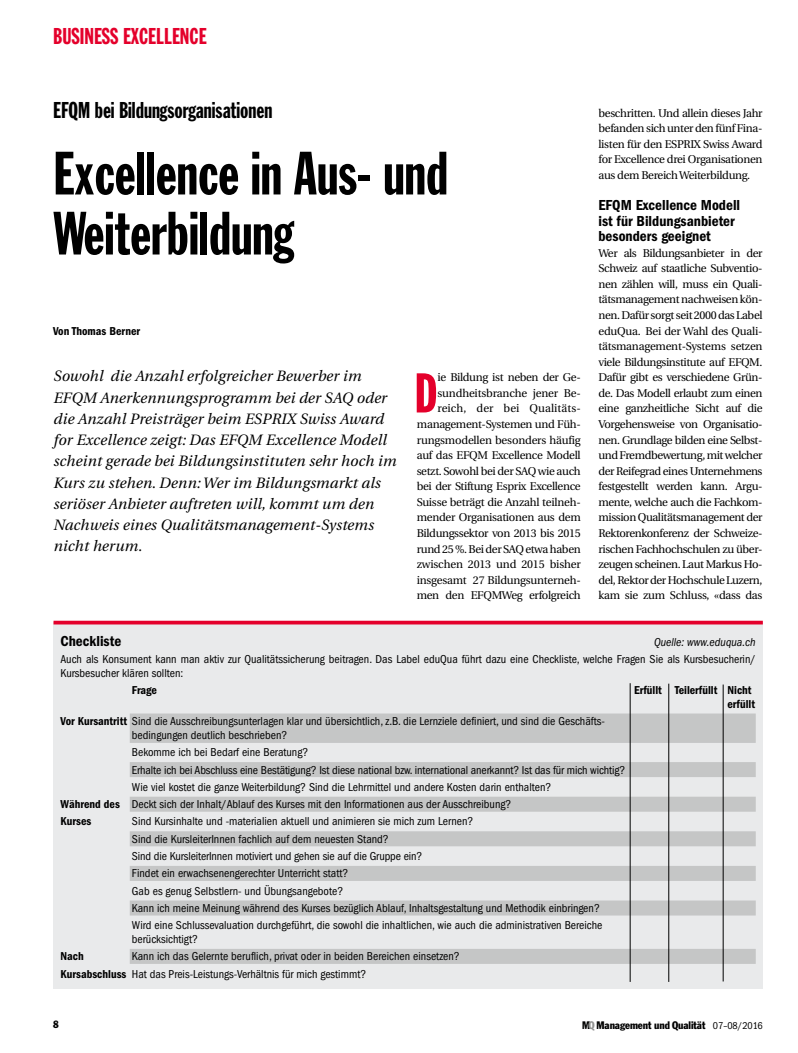
<style>
.page{position:relative;width:798px;height:1053px;background:#fff}
.page>*{position:absolute;margin:0;border:0;box-sizing:border-box;transform-origin:0 0}
.t1{font:60px/60px "Franklin Gothic LT Extra Cond";color:#000}
.t2{font:55px "Franklin Gothic LT Extra Cond";color:#e4002b}
.t3{font:22.5px "Franklin Gothic LT Extra Cond";color:#000}
.t4{font:22.5px "Franklin Gothic LT Extra Cond";color:#e4002b}
.t5{font:italic 15px/21.2px "Utopia";letter-spacing:.01em;color:#000}
.t6{font:600 condensed 15px/15.6px "Franklin Gothic LT";color:#000}
.t7{font:condensed 11.88px/17.2px "Franklin Gothic LT";color:#000}
.t8{font:600 condensed 11.88px/13.8px "Franklin Gothic LT";color:#000;text-align:right}
.t9{font:italic condensed 11.88px "Franklin Gothic LT";color:#000}
.t10{font:11.25px/15.5px "Utopia";letter-spacing:-.03em;color:#000;text-align:justify}
.t11{font:condensed 10.75px "Franklin Gothic LT";letter-spacing:-.01em;color:#000}
.t12{font:condensed 10.38px "Franklin Gothic LT";color:#000}
.s1{font-weight:600}
.s2{color:#919291}
.s3{font-size:10.25px}
</style>
<div class="page">
<div style="left:53px;top:622px;width:709px;height:366px;background:#e9eaeb"></div>
<svg style="left:53px;top:620px;width:709px;height:4px;background:#e82e51"></svg>
<div style="left:130px;top:713px;width:625px;height:29px;background:#c5c6c6"></div>
<div style="left:130px;top:762px;width:625px;height:15px;background:#c5c6c6"></div>
<div style="left:130px;top:796px;width:625px;height:15px;background:#c5c6c6"></div>
<div style="left:130px;top:831px;width:625px;height:15px;background:#c5c6c6"></div>
<div style="left:130px;top:865px;width:625px;height:15px;background:#c5c6c6"></div>
<div style="left:130px;top:900px;width:625px;height:15px;background:#c5c6c6"></div>
<div style="left:130px;top:948px;width:625px;height:15px;background:#c5c6c6"></div>
<hr style="left:668px;top:683px;width:1px;height:298px;background:#000">
<hr style="left:629px;top:683px;width:1px;height:298px;background:#000">
<hr style="left:722px;top:684px;width:1px;height:297px;background:#000">
<h3 class="t4" style="left:53px;top:24px;width:155px">BUSINESS EXCELLENCE</h3>
<h3 class="t3" style="left:53px;top:98px;width:220px">EFQM bei Bildungsorganisationen</h3>
<h1 class="t1" style="left:53px;top:145px;width:396px">Excellence in Aus- und<br>Weiterbildung</h1>
<p class="t8" style="left:53px;top:324px;width:89px">Von Thomas Berner</p>
<p class="t5" style="left:53px;top:366px;width:344px">Sowohl die Anzahl erfolgreicher Bewerber im EFQM Anerkennungsprogramm bei der SAQ oder die Anzahl Preisträger beim ESPRIX Swiss Award for Excellence zeigt: Das EFQM Excellence Modell scheint gerade bei Bildungsinstituten sehr hoch im Kurs zu stehen. Denn: Wer im Bildungsmarkt als seriöser Anbieter auftreten will, kommt um den Nachweis eines Qualitätsmanagement-Systems nicht herum.</p>
<h2 class="t2" style="left:414px;top:363px;width:25px">D</h2>
<p class="t10" style="left:416px;top:370px;width:165px;text-align:right">ie Bildung ist neben der Ge&shy;sundheitsbranche jener Be&shy;reich, der bei Qualitäts&shy;management-Systemen und Füh&shy;rungsmodellen besonders häufig auf das EFQM Excellence Modell setzt. Sowohl bei der SAQ wie auch bei der Stiftung Esprix Excellence<br>Suisse beträgt die Anzahl teilneh&shy;mender Organisationen aus dem<br>Bildungssektor von 2013 bis 2015 rund 25 %. Bei der SAQ etwa haben zwischen 2013 und 2015 bisher insgesamt 27 Bildungsunterneh&shy;men den EFQMWeg erfolgreich</p>
<p class="t10" style="left:598px;top:105px;width:165px">beschritten. Und allein dieses Jahr befanden sich unter den fünf Fina&shy;listen für den ESPRIX Swiss Award for Excellence drei Organisationen aus dem Bereich Weiterbildung.</p>
<h3 class="t6" style="left:598px;top:197px;width:143px">EFQM Excellence Modell ist für Bildungsanbieter besonders geeignet</h3>
<p class="t10" style="left:598px;top:245px;width:165px">Wer als Bildungsanbieter in der Schweiz auf staatliche Subventio&shy;nen zählen will, muss ein Quali&shy;tätsmanagement nachweisen kön&shy;nen. Dafür sorgt seit 2000 das Label eduQua. Bei der Wahl des Quali&shy;tätsmanagement-Systems setzen viele Bildungsinstitute auf EFQM.<br>Dafür gibt es verschiedene Grün&shy;de. Das Modell erlaubt zum einen eine ganzheitliche Sicht auf die Vorgehensweise von Organisatio&shy;nen. Grundlage bilden eine Selbst&shy;und Fremdbewertung, mit welcher der Reifegrad eines Unternehmens festgestellt werden kann. Argu&shy;mente, welche auch die Fachkom&shy;mission Qualitätsmanagement der Rektorenkonferenz der Schweize&shy;rischen Fachhochschulen zu über&shy;zeugen scheinen. Laut Markus Ho&shy;del, Rektor der Hochschule Luzern, kam sie zum Schluss, «dass das</p>
<h3 class="t6" style="left:61px;top:633px;width:62px">Checkliste</h3>
<p class="t9" style="left:653px;top:635px;width:103px">Quelle: www.eduqua.ch</p>
<p class="t7" style="left:61px;top:652px;width:696px;line-height:13.8px">Auch als Konsument kann man aktiv zur Qualitätssicherung beitragen. Das Label eduQua führt dazu eine Checkliste, welche Fragen Sie als Kursbesucherin/<br>Kursbesucher klären sollten:</p>
<p class="t8" style="left:132px;top:683px;width:26px">Frage</p>
<p class="t8" style="left:634px;top:683px;width:122px">Erfüllt Teilerfüllt Nicht erfüllt</p>
<p class="t7" style="left:132px;top:714px;width:474px;line-height:13.8px;text-indent:-71px"><span class="s1">Vor Kursantritt</span> Sind die Ausschreibungsunterlagen klar und übersichtlich, z.B. die Lernziele definiert, und sind die Geschäfts&shy;bedingungen deutlich beschrieben?</p>
<p class="t7" style="left:132px;top:743px;width:178px">Bekomme ich bei Bedarf eine Beratung?</p>
<p class="t7" style="left:132px;top:761px;width:494px">Erhalte ich bei Abschluss eine Bestätigung? Ist diese national bzw. international anerkannt? Ist das für mich wichtig?</p>
<p class="t7" style="left:132px;top:778px;width:421px">Wie viel kostet die ganze Weiterbildung? Sind die Lehrmittel und andere Kosten darin enthalten?</p>
<p class="t7" style="left:61px;top:795px;width:452px"><span class="s1">Während des</span> Deckt sich der Inhalt/Ablauf des Kurses mit den Informationen aus der Ausschreibung?</p>
<p class="t8" style="left:61px;top:814px;width:32px">Kurses</p>
<p class="t7" style="left:132px;top:813px;width:472px">Sind Kursinhalte und -materialien aktuell und animieren sie mich zum Lernen?<br>Sind die KursleiterInnen fachlich auf dem neuesten Stand?<br>Sind die KursleiterInnen motiviert und gehen sie auf die Gruppe ein?<br>Findet ein erwachsenengerechter Unterricht statt?<br>Gab es genug Selbstlern- und Übungsangebote?<br>Kann ich meine Meinung während des Kurses bezüglich Ablauf, Inhaltsgestaltung und Methodik einbringen?<br>Wird eine Schlussevaluation durchgeführt, die sowohl die inhaltlichen, wie auch die administrativen Bereiche</p>
<p class="t7" style="left:132px;top:930px;width:67px">berücksichtigt?</p>
<p class="t8" style="left:61px;top:949px;width:25px">Nach</p>
<p class="t7" style="left:61px;top:947px;width:400px;text-indent:71px">Kann ich das Gelernte beruflich, privat oder in beiden Bereichen einsetzen?<br><span class="s1">Kursabschluss</span> Hat das Preis-Leistungs-Verhältnis für mich gestimmt?</p>
<p class="t12" style="left:53px;top:1017px;width:7px">8</p>
<p class="t11" style="left:581px;top:1018px;width:182px">M<span class="s2">Q</span> Management und Qualität <span class="s3">07–08/2016</span></p>
</div>
